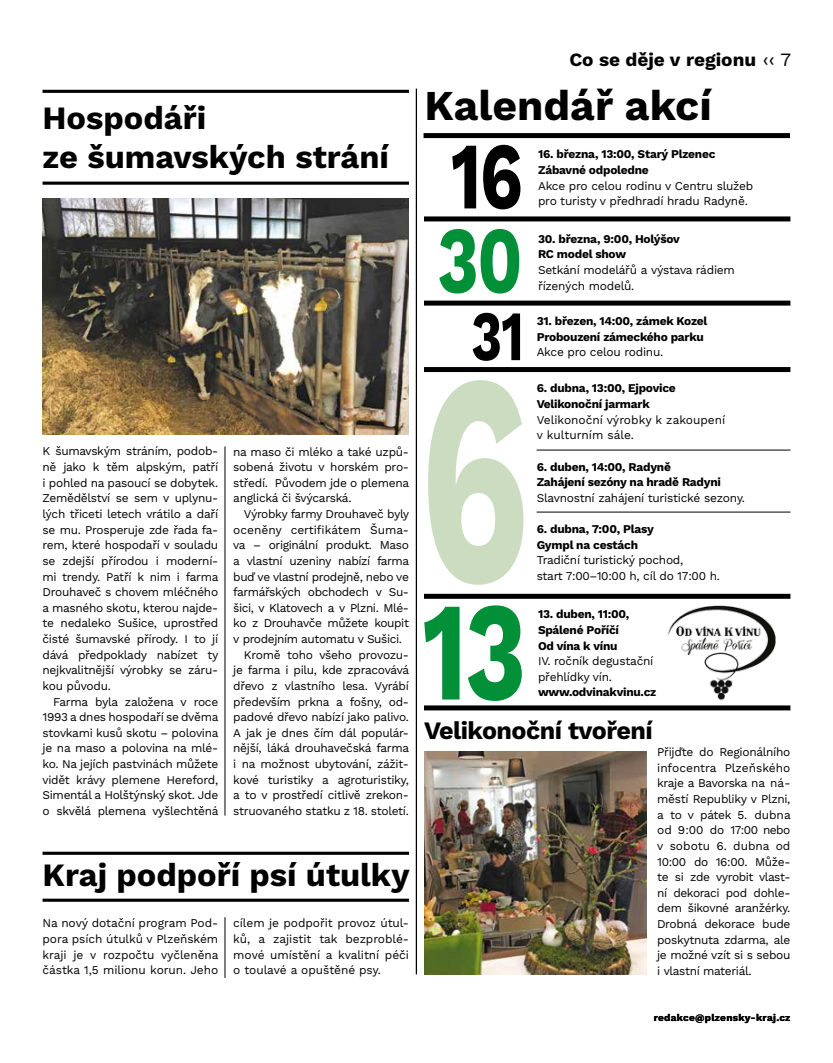
<style>
.page{position:relative;width:833px;height:1063px;background:#fff}
.page>*{position:absolute;margin:0;border:0;box-sizing:border-box;transform-origin:0 0}
.t1{font:700 300.88px "Work Sans";color:#cbdcc1;scale:.6 1}
.t2{font:700 140.5px "Work Sans";color:#019038;scale:.74 1}
.t3{font:700 95px "Work Sans";color:#000;scale:.74 1}
.t4{font:700 95px "Work Sans";color:#019038;scale:.74 1}
.t5{font:700 70.75px "Work Sans";color:#000;scale:.74 1}
.t6{font:700 42.5px "Work Sans";color:#000}
.t7{font:700 32.5px/38.8px "Work Sans";color:#000}
.t8{font:700 25px "Work Sans";letter-spacing:-.025em;color:#000}
.t9{font:700 18.75px "Work Sans";color:#000}
.t10{font:11.88px/15.6px "Work Sans";letter-spacing:-.025em;color:#000;text-align:justify}
.t11{font:700 11.88px/15.6px "Work Sans";letter-spacing:-.02em;color:#000}
.t12{font:11.88px/15.6px "Work Sans";color:#000}
.t13{font:700 10px "Work Sans";letter-spacing:.025em;color:#000}
.s1{font-weight:400}
</style>
<div class="page">
<img style="left:667px;top:605px;width:109px;height:96px">
<hr style="left:416px;top:89px;width:1px;height:885px;background:#000">
<div style="left:423px;top:133px;width:367px;height:5px;background:#000"></div>
<div style="left:424px;top:216px;width:366px;height:5px;background:#000"></div>
<div style="left:424px;top:301px;width:366px;height:5px;background:#000"></div>
<div style="left:424px;top:367px;width:366px;height:5px;background:#000"></div>
<div style="left:424px;top:594px;width:366px;height:5px;background:#000"></div>
<div style="left:424px;top:705px;width:366px;height:5px;background:#000"></div>
<hr style="left:536px;top:450px;width:254px;height:1px;background:#000">
<hr style="left:536px;top:512px;width:254px;height:1px;background:#000">
<img style="left:424px;top:751px;width:222px;height:223px">
<hr style="left:43px;top:182px;width:366px;height:3px;background:#000">
<hr style="left:43px;top:90px;width:366px;height:3px;background:#000">
<hr style="left:43px;top:852px;width:366px;height:3px;background:#000">
<hr style="left:43px;top:899px;width:366px;height:3px;background:#000">
<img style="left:43px;top:198px;width:366px;height:236px">
<hr style="left:225px;top:446px;width:1px;height:370px;background:#000">
<hr style="left:225px;top:917px;width:1px;height:61px;background:#000">
<h3 class="t7" style="left:43px;top:101px;width:348px">Hospodáři<br>ze šumavských strání</h3>
<p class="t10" style="left:43px;top:444px;width:177px">K šumavským stráním, podob&shy;ně jako k těm alpským, patří i pohled na pasoucí se dobytek.<br>Zemědělství se sem v uplynu&shy;lých třiceti letech vrátilo a daří se mu. Prosperuje zde řada fa&shy;rem, které hospodaří v souladu se zdejší přírodou i moderní&shy;mi trendy. Patří k nim i farma Drouhaveč s chovem mléčného a masného skotu, kterou najde&shy;te nedaleko Sušice, uprostřed čisté šumavské přírody. I to jí dává předpoklady nabízet ty nejkvalitnější výrobky se záru&shy;kou původu.</p>
<p class="t10" style="left:43px;top:694px;width:177px;text-indent:11px">Farma byla založena v roce 1993 a dnes hospodaří se dvěma stovkami kusů skotu – polovina je na maso a polovina na mlé&shy;ko. Na jejích pastvinách můžete vidět krávy plemene Hereford, Simentál a Holštýnský skot. Jde o skvělá plemena vyšlechtěná</p>
<p class="t10" style="left:233px;top:444px;width:177px">na maso či mléko a také uzpů&shy;sobená životu v horském pro&shy;středí. Původem jde o plemena anglická či švýcarská.</p>
<p class="t10" style="left:244px;top:507px;width:167px">Výrobky farmy Drouhaveč byly</p>
<p class="t12" style="left:233px;top:522px;width:177px">oceněny certifikátem Šuma-</p>
<p class="t10" style="left:233px;top:538px;width:177px">va – originální produkt. Maso</p>
<p class="t10" style="left:233px;top:554px;width:177px">a vlastní uzeniny nabízí farma</p>
<p class="t10" style="left:233px;top:569px;width:177px">buď ve vlastní prodejně, nebo ve</p>
<p class="t10" style="left:233px;top:585px;width:177px">farmářských obchodech v Su-</p>
<p class="t10" style="left:233px;top:600px;width:177px">šici, v Klatovech a v Plzni. Mlé-</p>
<p class="t10" style="left:233px;top:616px;width:177px">ko z Drouhavče můžete koupit</p>
<p class="t10" style="left:233px;top:632px;width:170px">v prodejním automatu v Sušici.</p>
<p class="t10" style="left:244px;top:647px;width:167px">Kromě toho všeho provozu-</p>
<p class="t10" style="left:233px;top:663px;width:177px">je farma i pilu, kde zpracovává</p>
<p class="t10" style="left:233px;top:679px;width:177px">dřevo z vlastního lesa. Vyrábí</p>
<p class="t10" style="left:233px;top:694px;width:177px">především prkna a fošny, od-</p>
<p class="t10" style="left:233px;top:710px;width:177px">padové dřevo nabízí jako palivo.</p>
<p class="t10" style="left:233px;top:726px;width:177px">A jak je dnes čím dál populár-</p>
<p class="t10" style="left:233px;top:741px;width:177px">nější, láká drouhavečská farma</p>
<p class="t10" style="left:233px;top:757px;width:177px">i na možnost ubytování, zážit-</p>
<p class="t10" style="left:233px;top:772px;width:177px">kové turistiky a agroturistiky,</p>
<p class="t10" style="left:233px;top:788px;width:177px">a to v prostředí citlivě zrekon-</p>
<p class="t10" style="left:233px;top:804px;width:177px">struovaného statku z 18. století.</p>
<h3 class="t7" style="left:43px;top:858px;width:369px">Kraj podpoří psí útulky</h3>
<p class="t10" style="left:43px;top:916px;width:177px">Na nový dotační program Pod&shy;pora psích útulků v Plzeňském kraji je v rozpočtu vyčleněna částka 1,5 milionu korun. Jeho</p>
<p class="t10" style="left:233px;top:916px;width:177px">cílem je podpořit provoz útul&shy;ků, a zajistit tak bezproblé&shy;mové umístění a kvalitní péči o toulavé a opuštěné psy.</p>
<h3 class="t9" style="left:569px;top:48px;width:223px">Co se děje v regionu <span class="s1">‹‹ 7</span></h3>
<h3 class="t6" style="left:424px;top:81px;width:289px">Kalendář akcí</h3>
<h3 class="t3" style="left:450px;top:121px;width:100px">16</h3>
<h3 class="t4" style="left:437px;top:205px;width:117px">30</h3>
<h3 class="t5" style="left:471px;top:295px;width:73px">31</h3>
<h1 class="t1" style="left:419px;top:305px;width:187px">6</h1>
<p class="t11" style="left:538px;top:147px;width:179px">16. března, 13:00, Starý Plzenec<br>Zábavné odpoledne</p>
<p class="t10" style="left:538px;top:178px;width:217px">Akce pro celou rodinu v Centru služeb pro turisty v předhradí hradu Radyně.</p>
<p class="t11" style="left:538px;top:231px;width:143px">30. března, 9:00, Holýšov<br>RC model show</p>
<p class="t10" style="left:538px;top:263px;width:198px">Setkání modelářů a výstava rádiem řízených modelů.</p>
<p class="t11" style="left:536px;top:314px;width:172px">31. březen, 14:00, zámek Kozel<br>Probouzení zámeckého parku</p>
<p class="t10" style="left:536px;top:345px;width:128px">Akce pro celou rodinu.</p>
<p class="t11" style="left:536px;top:381px;width:141px">6. dubna, 13:00, Ejpovice<br>Velikonoční jarmark</p>
<p class="t12" style="left:536px;top:412px;width:190px">Velikonoční výrobky k zakoupení v kulturním sále.</p>
<p class="t11" style="left:536px;top:459px;width:186px">6. duben, 14:00, Radyně<br>Zahájení sezóny na hradě Radyni</p>
<p class="t10" style="left:536px;top:490px;width:210px">Slavnostní zahájení turistické sezony.</p>
<p class="t11" style="left:536px;top:522px;width:119px">6. dubna, 7:00, Plasy<br>Gympl na cestách</p>
<p class="t10" style="left:536px;top:553px;width:185px">Tradiční turistický pochod,<br>start 7:00–10:00 h, cíl do 17:00 h.</p>
<h2 class="t2" style="left:421px;top:570px;width:144px">13</h2>
<p class="t11" style="left:538px;top:607px;width:93px">13. duben, 11:00,<br>Spálené Poříčí<br>Od vína k vínu</p>
<p class="t10" style="left:538px;top:654px;width:117px">IV. ročník degustační přehlídky vín.</p>
<p class="t11" style="left:538px;top:685px;width:120px">www.odvinakvinu.cz</p>
<h3 class="t8" style="left:424px;top:716px;width:230px">Velikonoční tvoření</h3>
<p class="t10" style="left:657px;top:745px;width:135px">Přijďte do Regionálního infocentra Plzeňského kraje a Bavorska na ná&shy;městí Republiky v Plzni, a to v pátek 5. dubna od 9:00 do 17:00 nebo v sobotu 6. dubna od 10:00 do 16:00. Může&shy;te si zde vyrobit vlast&shy;ní dekoraci pod dohle&shy;dem šikovné aranžérky.<br>Drobná dekorace bude poskytnuta zdarma, ale je možné vzít si s sebou i vlastní materiál.</p>
<p class="t13" style="left:653px;top:1012px;width:138px">redakce@plzensky-kraj.cz</p>
</div>
